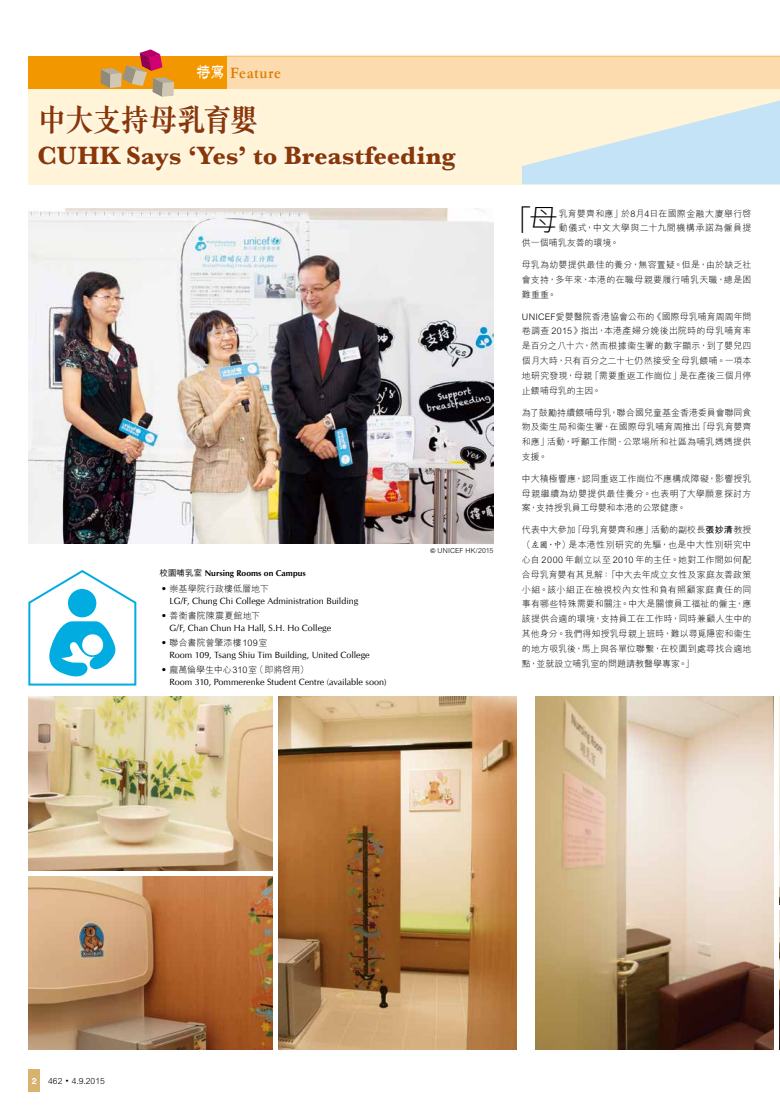
<style>
.page{position:relative;width:780px;height:1106px;background:#fff}
.page>*{position:absolute;margin:0;border:0;box-sizing:border-box;transform-origin:0 0}
.t1{font:700 32px "M Sung HK";letter-spacing:-.045em;color:#8a3707;scale:.9 1}
.t2{font:300 29.7px "M Hei HK";color:#000}
.t3{font:700 26px "Baskerville";color:#8a3707}
.t4{font:700 16px "Garamond";letter-spacing:.045em;color:#e17a00;scale:.9 1}
.t5{font:300 9px/14.8px "M Hei HK";letter-spacing:.015em;color:#000;text-align:justify}
.t6{font:9px "CG Omega";color:#000}
.t7{font:300 9px "M Hei HK";letter-spacing:.05em;color:#000}
.t8{font:300 9px "M Hei HK";letter-spacing:-.01em;color:#000}
.t9{font:700 8.5px "CG Omega";letter-spacing:.01em;color:#000}
.t10{font:300 8.5px "M Hei HK";color:#000}
.t11{font:700 8.5px "Helvetica Neue";color:#fff}
.t12{font:300 7px "M Hei HK";letter-spacing:.02em;color:#000}
.s1{font-family:"M Li HK";color:#fff}
.s2{font-family:"M Hei HK";font-weight:500}
.s3{font-family:"Adobe Ming Std";font-weight:300}
.s4{font-weight:700}
.s5{font-family:"M Kai HK";font-weight:500}
.s6{font-size:6px}
</style>
<div class="page">
<div style="left:28px;top:1069px;width:12px;height:22px;background:#d8b370"></div>
<div style="left:28px;top:83px;width:752px;height:101px;background:#fff4d8"></div>
<svg style="left:39px;top:107px;width:418px;height:64px"></svg>
<img style="left:28px;top:208px;width:465px;height:336px">
<img style="left:279px;top:697px;width:238px;height:352px">
<img style="left:28px;top:876px;width:244px;height:173px">
<img style="left:28px;top:697px;width:244px;height:173px">
<img style="left:535px;top:697px;width:238px;height:352px">
<img style="left:779px;top:910px;width:1px;height:139px">
<img style="left:779px;top:697px;width:1px;height:207px">
<svg style="left:28px;top:570px;width:109px;height:116px"></svg>
<div style="left:227px;top:56px;width:553px;height:33px;background:#fcdcae"></div>
<hr style="left:225px;top:56px;width:555px;height:1px;background:#f8b856">
<div style="left:28px;top:56px;width:199px;height:33px;background:#f39700"></div>
<svg style="left:101px;top:49px;width:73px;height:48px"></svg>
<svg style="left:522px;top:100px;width:258px;height:84px"></svg>
<h3 class="t4" style="left:196px;top:64px;width:95px"><span class="s1">特寫</span> Feature</h3>
<h1 class="t1" style="left:38px;top:98px;width:247px">中大支持母乳育嬰</h1>
<h3 class="t3" style="left:38px;top:137px;width:419px">CUHK Says ‘Yes’ to Breastfeeding</h3>
<p class="t9" style="left:159px;top:568px;width:148px"><span class="s2">校園哺乳室</span> Nursing Rooms on Campus</p>
<p class="t5" style="left:159px;top:581px;width:111px">•崇基學院行政樓低層地下</p>
<p class="t6" style="left:169px;top:596px;width:190px">LG/F, Chung Chi College Administration Building</p>
<p class="t5" style="left:159px;top:608px;width:102px">•善衡書院陳震夏館地下</p>
<p class="t6" style="left:169px;top:623px;width:163px">G/F, Chan Chun Ha Hall, S.H. Ho College</p>
<p class="t5" style="left:159px;top:635px;width:110px">•聯合書院曾肇添樓109室</p>
<p class="t6" style="left:169px;top:650px;width:202px">Room 109, Tsang Shiu Tim Building, United College</p>
<p class="t8" style="left:159px;top:663px;width:151px">•龐萬倫學生中心310室（即將啓用）</p>
<p class="t6" style="left:169px;top:677px;width:218px">Room 310, Pommerenke Student Centre <span class="s3">(</span>available soon)</p>
<p class="t12" style="left:437px;top:545px;width:57px">UNICEF HK/2015</p>
<h2 class="t2" style="left:503px;top:200px;width:56px">「母</h2>
<p class="t5" style="left:559px;top:205px;width:194px">乳育嬰齊和應」於8月4日在國際金融大廈舉行啓</p>
<p class="t7" style="left:559px;top:222px;width:194px">動儀式，中文大學與二十九間機構承諾為僱員提</p>
<p class="t5" style="left:522px;top:235px;width:99px">供一個哺乳友善的環境。</p>
<p class="t5" style="left:522px;top:257px;width:231px">母乳為幼嬰提供最佳的養分，無容置疑。但是，由於缺乏社會支持，多年來，本港的在職母親要履行哺乳天職，總是困難重重。</p>
<p class="t5" style="left:522px;top:308px;width:231px">UNICEF愛嬰醫院香港協會公布的《國際母乳哺育周周年問卷調查 2015》指出，本港產婦分娩後出院時的母乳哺育率是百分之八十六，然而根據衞生署的數字顯示，到了嬰兒四個月大時，只有百分之二十七仍然接受全母乳餵哺。一項本地研究發現，母親「需要重返工作崗位」是在產後三個月停止餵哺母乳的主因。</p>
<p class="t5" style="left:522px;top:404px;width:231px">為了鼓勵持續餵哺母乳，聯合國兒童基金香港委員會聯同食物及衞生局和衞生署，在國際母乳哺育周推出「母乳育嬰齊和應」活動，呼籲工作間、公眾場所和社區為哺乳媽媽提供支援。</p>
<p class="t5" style="left:522px;top:471px;width:231px">中大積極響應，認同重返工作崗位不應構成障礙，影響授乳母親繼續為幼嬰提供最佳養分。也表明了大學願意探討方案，支持授乳員工母嬰和本港的公眾健康。</p>
<p class="t5" style="left:522px;top:522px;width:231px">代表中大參加「母乳育嬰齊和應」活動的副校長<span class="s4">張妙清</span>教授（<span class="s5">左圖，中</span>）是本港性別研究的先驅，也是中大性別研究中心自 2000 年創立以至 2010 年的主任。她對工作間如何配合母乳育嬰有其見解：「中大去年成立女性及家庭友善政策小組。該小組正在檢視校內女性和負有照顧家庭責任的同事有哪些特殊需要和關注。中大是關懷員工福祉的僱主，應該提供合適的環境，支持員工在工作時，同時兼顧人生中的其他身分。我們得知授乳母親上班時，難以尋覓隱密和衞生的地方吸乳後，馬上與各單位聯繫，在校園到處尋找合適地點，並就設立哺乳室的問題請教醫學專家。」</p>
<p class="t11" style="left:32px;top:1075px;width:6px">2</p>
<p class="t10" style="left:48px;top:1074px;width:58px">462 <span class="s6">•</span> 4.9.2015</p>
</div>
